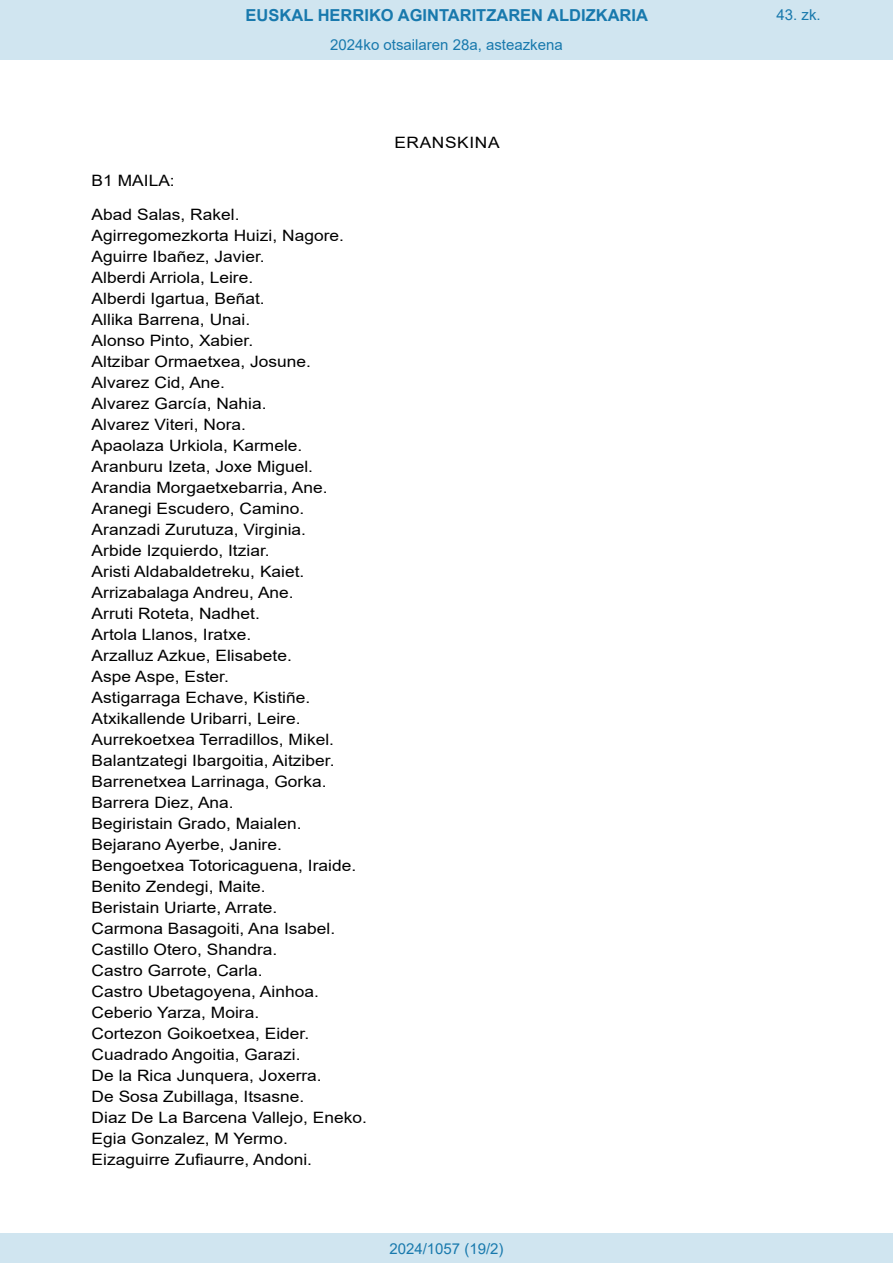
<style>
.page{position:relative;width:893px;height:1263px;background:#fff}
.page>*{position:absolute;margin:0;border:0;box-sizing:border-box;transform-origin:0 0}
.t1{font:700 16.5px "Arial";color:#1879ad}
.BOPVLista{font:15.6px "Arial";color:#000;scale:1.11 1}
.BOPVClave{font:15.6px "Arial";letter-spacing:.035em;color:#000;scale:1.11 1}
.BOPVDetalle{font:15.6px "Arial";color:#000;scale:1.11 1}
.Paginacion_Centro{font:15px "Arial";color:#1879ad}
</style>
<div class="page">
<div style="left:0;top:0;width:893px;height:60px;background:#d0e5f0"></div>
<div style="left:0;top:1233px;width:893px;height:30px;background:#d0e5f0"></div>
<p class="t1" style="left:246px;top:3px;width:404px">EUSKAL HERRIKO AGINTARITZAREN ALDIZKARIA</p>
<p class="Paginacion_Centro" style="left:330px;top:35px;width:234px">2024ko otsailaren 28a, asteazkena</p>
<p class="BOPVDetalle" style="left:92px;top:170px;width:76px">B1 MAILA:</p>
<p class="BOPVLista" style="left:92px;top:204px;width:135px">Abad Salas, Rakel.</p>
<p class="BOPVLista" style="left:92px;top:225px;width:229px">Agirregomezkorta Huizi, Nagore.</p>
<p class="BOPVLista" style="left:92px;top:246px;width:157px">Aguirre Ibañez, Javier.</p>
<p class="BOPVLista" style="left:92px;top:267px;width:147px">Alberdi Arriola, Leire.</p>
<p class="BOPVLista" style="left:92px;top:288px;width:157px">Alberdi Igartua, Beñat.</p>
<p class="BOPVLista" style="left:92px;top:309px;width:144px">Allika Barrena, Unai.</p>
<p class="BOPVLista" style="left:92px;top:330px;width:147px">Alonso Pinto, Xabier.</p>
<p class="BOPVLista" style="left:92px;top:351px;width:199px">Altzibar Ormaetxea, Josune.</p>
<p class="BOPVLista" style="left:92px;top:372px;width:122px">Alvarez Cid, Ane.</p>
<p class="BOPVLista" style="left:92px;top:393px;width:159px">Alvarez García, Nahia.</p>
<p class="BOPVLista" style="left:92px;top:414px;width:141px">Alvarez Viteri, Nora.</p>
<p class="BOPVLista" style="left:92px;top:435px;width:191px">Apaolaza Urkiola, Karmele.</p>
<p class="BOPVLista" style="left:92px;top:456px;width:201px">Aranburu Izeta, Joxe Miguel.</p>
<p class="BOPVLista" style="left:92px;top:477px;width:214px">Arandia Morgaetxebarria, Ane.</p>
<p class="BOPVLista" style="left:92px;top:498px;width:193px">Aranegi Escudero, Camino.</p>
<p class="BOPVLista" style="left:92px;top:519px;width:195px">Aranzadi Zurutuza, Virginia.</p>
<p class="BOPVLista" style="left:92px;top:540px;width:162px">Arbide Izquierdo, Itziar.</p>
<p class="BOPVLista" style="left:92px;top:561px;width:193px">Aristi Aldabaldetreku, Kaiet.</p>
<p class="BOPVLista" style="left:92px;top:582px;width:184px">Arrizabalaga Andreu, Ane.</p>
<p class="BOPVLista" style="left:92px;top:603px;width:153px">Arruti Roteta, Nadhet.</p>
<p class="BOPVLista" style="left:92px;top:624px;width:145px">Artola Llanos, Iratxe.</p>
<p class="BOPVLista" style="left:92px;top:645px;width:182px">Arzalluz Azkue, Elisabete.</p>
<p class="BOPVLista" style="left:92px;top:666px;width:125px">Aspe Aspe, Ester.</p>
<p class="BOPVLista" style="left:92px;top:687px;width:198px">Astigarraga Echave, Kistiñe.</p>
<p class="BOPVLista" style="left:92px;top:708px;width:190px">Atxikallende Uribarri, Leire.</p>
<p class="BOPVLista" style="left:92px;top:729px;width:220px">Aurrekoetxea Terradillos, Mikel.</p>
<p class="BOPVLista" style="left:92px;top:750px;width:220px">Balantzategi Ibargoitia, Aitziber.</p>
<p class="BOPVLista" style="left:92px;top:771px;width:213px">Barrenetxea Larrinaga, Gorka.</p>
<p class="BOPVLista" style="left:92px;top:792px;width:130px">Barrera Diez, Ana.</p>
<p class="BOPVLista" style="left:92px;top:813px;width:191px">Begiristain Grado, Maialen.</p>
<p class="BOPVLista" style="left:92px;top:834px;width:173px">Bejarano Ayerbe, Janire.</p>
<p class="BOPVLista" style="left:92px;top:855px;width:240px">Bengoetxea Totoricaguena, Iraide.</p>
<p class="BOPVLista" style="left:92px;top:876px;width:158px">Benito Zendegi, Maite.</p>
<p class="BOPVLista" style="left:92px;top:897px;width:169px">Beristain Uriarte, Arrate.</p>
<p class="BOPVLista" style="left:92px;top:918px;width:221px">Carmona Basagoiti, Ana Isabel.</p>
<p class="BOPVLista" style="left:92px;top:939px;width:169px">Castillo Otero, Shandra.</p>
<p class="BOPVLista" style="left:92px;top:960px;width:156px">Castro Garrote, Carla.</p>
<p class="BOPVLista" style="left:92px;top:981px;width:206px">Castro Ubetagoyena, Ainhoa.</p>
<p class="BOPVLista" style="left:92px;top:1002px;width:152px">Ceberio Yarza, Moira.</p>
<p class="BOPVLista" style="left:92px;top:1023px;width:198px">Cortezon Goikoetxea, Eider.</p>
<p class="BOPVLista" style="left:92px;top:1044px;width:190px">Cuadrado Angoitia, Garazi.</p>
<p class="BOPVLista" style="left:92px;top:1065px;width:209px">De la Rica Junquera, Joxerra.</p>
<p class="BOPVLista" style="left:92px;top:1086px;width:193px">De Sosa Zubillaga, Itsasne.</p>
<p class="BOPVLista" style="left:92px;top:1107px;width:249px">Diaz De La Barcena Vallejo, Eneko.</p>
<p class="BOPVLista" style="left:92px;top:1128px;width:178px">Egia Gonzalez, M Yermo.</p>
<p class="BOPVLista" style="left:92px;top:1149px;width:200px">Eizaguirre Zufiaurre, Andoni.</p>
<p class="BOPVClave" style="left:394px;top:132px;width:96px">ERANSKINA</p>
<p class="Paginacion_Centro" style="left:389px;top:1238px;width:116px">2024/1057 (19/2)</p>
<p class="Paginacion_Centro" style="left:776px;top:5px;width:46px">43. zk.</p>
</div>
